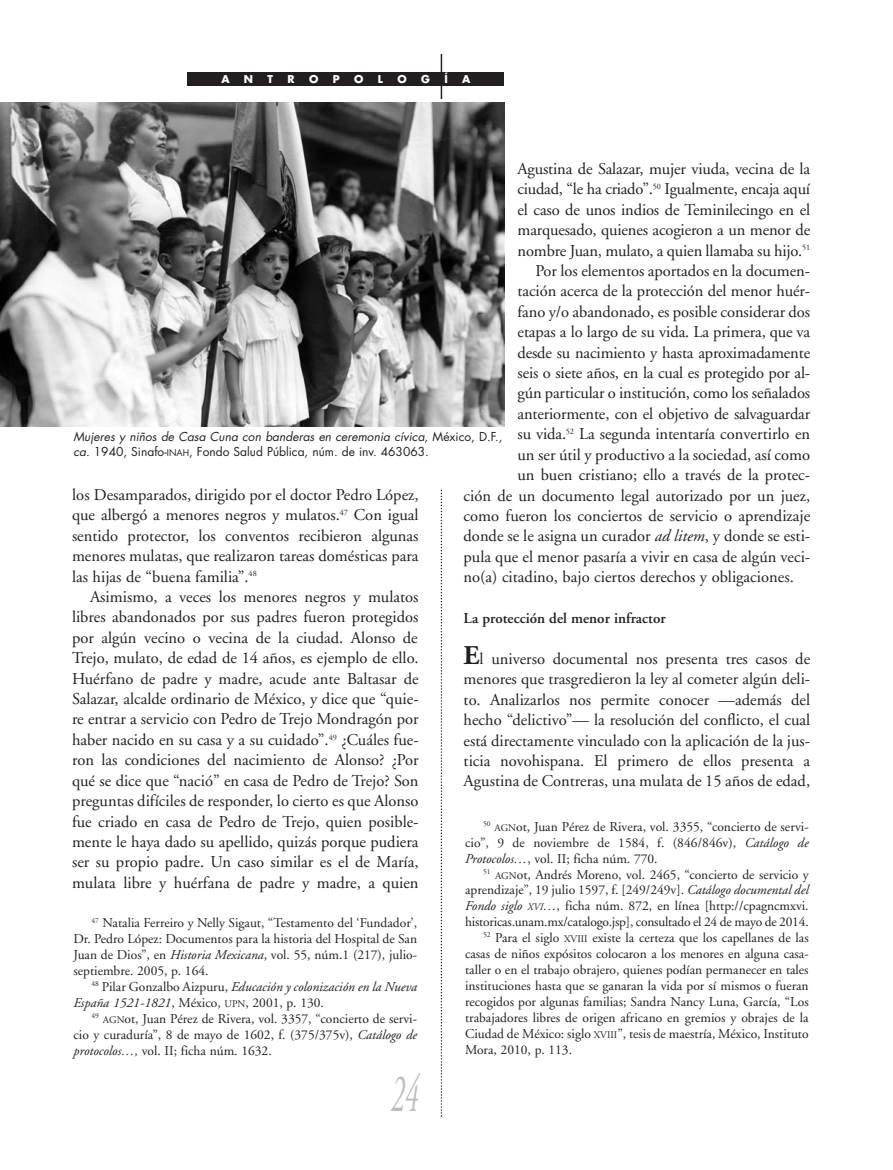
<style>
.page{position:relative;width:893px;height:1170px;background:#fff}
.page>*{position:absolute;margin:0;border:0;box-sizing:border-box;transform-origin:0 0}
.t1{font:italic 54px "Adobe Garamond";color:#bcbdc0;scale:.5 1}
.t2{font:16.5px/20.4px "Adobe Garamond";letter-spacing:-.005em;color:#231f20;text-align:justify}
.t3{font:600 15px "Adobe Garamond";color:#231f20}
.t4{font:13.5px/15.9px "Adobe Garamond";color:#231f20;text-align:justify}
.t5{font:italic 13.5px/15.9px "Adobe Garamond";color:#231f20}
.t6{font:12px/15px "Futura";color:#231f20}
.t7{font:700 10.5px "Futura";color:#fff}
.t8{font:7.5px "Adobe Garamond";color:#231f20}
.s1{font-style:italic}
.s2{font-weight:700;font-size:27px}
.s3{font-size:9px}
.s4{font-size:10.2px}
.s5{font-style:italic;font-size:10.2px}
.s6{font-style:normal}
.s7{font-style:normal;font-size:10.2px}
</style>
<div class="page">
<hr style="left:441px;top:54px;width:1px;height:306px;background:#231f20">
<svg style="left:441px;top:489px;width:1px;height:627px"></svg>
<div style="left:188px;top:72px;width:316px;height:14px;background:#231f20"></div>
<img style="left:0;top:103px;width:504px;height:324px">
<p class="t7" style="left:221px;top:74px;width:10px">A</p>
<p class="t7" style="left:244px;top:74px;width:11px">N</p>
<p class="t7" style="left:268px;top:74px;width:7px">T</p>
<p class="t7" style="left:288px;top:74px;width:9px">R</p>
<p class="t7" style="left:309px;top:74px;width:11px">O</p>
<p class="t7" style="left:333px;top:74px;width:8px">P</p>
<p class="t7" style="left:354px;top:74px;width:11px">O</p>
<p class="t7" style="left:378px;top:74px;width:7px">L</p>
<p class="t7" style="left:397px;top:74px;width:11px">O</p>
<p class="t7" style="left:421px;top:74px;width:10px">G</p>
<p class="t7" style="left:444px;top:74px;width:5px">Í</p>
<p class="t7" style="left:462px;top:74px;width:10px">A</p>
<p class="t2" style="left:517px;top:160px;width:294px">Agustina de Salazar, mujer viuda, vecina de la</p>
<p class="t2" style="left:517px;top:180px;width:294px">ciudad, “le ha criado”.<sup>50</sup> Igualmente, encaja aquí</p>
<p class="t2" style="left:518px;top:201px;width:294px">el caso de unos indios de Teminilecingo en el</p>
<p class="t2" style="left:518px;top:221px;width:294px">marquesado, quienes acogieron a un menor de</p>
<p class="t2" style="left:518px;top:241px;width:294px">nombre Juan, mulato, a quien llamaba su hijo.<sup>51</sup></p>
<p class="t2" style="left:536px;top:262px;width:276px">Por los elementos aportados en la documen-</p>
<p class="t2" style="left:517px;top:282px;width:294px">tación acerca de la protección del menor huér-</p>
<p class="t2" style="left:517px;top:303px;width:294px">fano y/o abandonado, es posible considerar dos</p>
<p class="t2" style="left:517px;top:323px;width:294px">etapas a lo largo de su vida. La primera, que va</p>
<p class="t2" style="left:517px;top:343px;width:294px">desde su nacimiento y hasta aproximadamente</p>
<p class="t2" style="left:517px;top:364px;width:294px">seis o siete años, en la cual es protegido por al-</p>
<p class="t2" style="left:517px;top:384px;width:294px">gún particular o institución, como los señalados</p>
<p class="t2" style="left:517px;top:405px;width:294px">anteriormente, con el objetivo de salvaguardar</p>
<p class="t2" style="left:517px;top:425px;width:294px">su vida.<sup>52</sup> La segunda intentaría convertirlo en</p>
<p class="t2" style="left:517px;top:445px;width:294px">un ser útil y productivo a la sociedad, así como</p>
<p class="t2" style="left:517px;top:466px;width:294px">un buen cristiano; ello a través de la protec-</p>
<p class="t2" style="left:464px;top:486px;width:348px">ción de un documento legal autorizado por un juez,</p>
<p class="t2" style="left:464px;top:507px;width:348px">como fueron los conciertos de servicio o aprendizaje</p>
<p class="t2" style="left:464px;top:527px;width:348px">donde se le asigna un curador <span class="s1">ad litem</span>, y donde se esti-</p>
<p class="t2" style="left:464px;top:547px;width:348px">pula que el menor pasaría a vivir en casa de algún veci-</p>
<p class="t2" style="left:464px;top:568px;width:332px">no(a) citadino, bajo ciertos derechos y obligaciones.</p>
<p class="t3" style="left:464px;top:612px;width:204px">La protección del menor infractor</p>
<p class="t2" style="left:464px;top:649px;width:348px"><span class="s2">E</span>l universo documental nos presenta tres casos de menores que trasgredieron la ley al cometer algún deli&shy;to. Analizarlos nos permite conocer —además del hecho “delictivo”— la resolución del conflicto, el cual está directamente vinculado con la aplicación de la jus&shy;ticia novohispana. El primero de ellos presenta a Agustina de Contreras, una mulata de 15 años de edad,</p>
<p class="t6" style="left:74px;top:430px;width:431px"><span class="s1">Mujeres y niños de Casa Cuna con banderas en ceremonia cívica</span>, México, D.F., <span class="s1">ca.</span> 1940, Sinafo-<span class="s3">INAH</span>, Fondo Salud Pública, núm. de inv. 463063.</p>
<p class="t2" style="left:72px;top:486px;width:348px">los Desamparados, dirigido por el doctor Pedro López, que albergó a menores negros y mulatos.<sup>47</sup> Con igual sentido protector, los conventos recibieron algunas menores mulatas, que realizaron tareas domésticas para las hijas de “buena familia”.<sup>48</sup></p>
<p class="t2" style="left:72px;top:588px;width:348px;text-indent:18px">Asimismo, a veces los menores negros y mulatos libres abandonados por sus padres fueron protegidos por algún vecino o vecina de la ciudad. Alonso de Trejo, mulato, de edad de 14 años, es ejemplo de ello.<br>Huérfano de padre y madre, acude ante Baltasar de Salazar, alcalde ordinario de México, y dice que “quie&shy;re entrar a servicio con Pedro de Trejo Mondragón por haber nacido en su casa y a su cuidado”.<sup>49</sup> ¿Cuáles fue&shy;ron las condiciones del nacimiento de Alonso? ¿Por qué se dice que “nació” en casa de Pedro de Trejo? Son preguntas difíciles de responder, lo cierto es que Alonso fue criado en casa de Pedro de Trejo, quien posible&shy;mente le haya dado su apellido, quizás porque pudiera ser su propio padre. Un caso similar es el de María, mulata libre y huérfana de padre y madre, a quien</p>
<p class="t8" style="left:483px;top:820px;width:9px">50</p>
<p class="t4" style="left:465px;top:819px;width:345px;text-indent:29px"><span class="s4">AGN</span>ot, Juan Pérez de Rivera, vol. 3355, “concierto de servi&shy;cio”, 9 de noviembre de 1584, f. (846/846v), <span class="s1">Catálogo de Protocolos…</span>, vol. II; ficha núm. 770.</p>
<p class="t8" style="left:483px;top:868px;width:9px">51</p>
<p class="t4" style="left:495px;top:867px;width:315px"><span class="s4">AGN</span>ot, Andrés Moreno, vol. 2465, “concierto de servicio y</p>
<p class="t4" style="left:465px;top:883px;width:345px">aprendizaje”, 19 julio 1597, f. [249/249v]. <span class="s1">Catálogo documental del</span></p>
<p class="t4" style="left:465px;top:899px;width:345px"><span class="s1">Fondo siglo</span> <span class="s5">XVI</span><span class="s1">…</span>, ficha núm. 872, en línea [http://cpagncmxvi.</p>
<p class="t4" style="left:465px;top:915px;width:345px">historicas.unam.mx/catalogo.jsp], consultado el 24 de mayo de 2014.</p>
<p class="t4" style="left:483px;top:931px;width:327px"><sup>52</sup> Para el siglo <span class="s4">XVIII</span> existe la certeza que los capellanes de las</p>
<p class="t4" style="left:465px;top:946px;width:345px">casas de niños expósitos colocaron a los menores en alguna casa-</p>
<p class="t4" style="left:465px;top:962px;width:345px">taller o en el trabajo obrajero, quienes podían permanecer en tales</p>
<p class="t4" style="left:465px;top:978px;width:345px">instituciones hasta que se ganaran la vida por sí mismos o fueran</p>
<p class="t4" style="left:465px;top:994px;width:345px">recogidos por algunas familias; Sandra Nancy Luna, García, “Los</p>
<p class="t4" style="left:465px;top:1010px;width:345px">trabajadores libres de origen africano en gremios y obrajes de la</p>
<p class="t4" style="left:465px;top:1026px;width:345px">Ciudad de México: siglo <span class="s4">XVIII</span>”, tesis de maestría, México, Instituto</p>
<p class="t4" style="left:465px;top:1042px;width:108px">Mora, 2010, p. 113.</p>
<p class="t4" style="left:73px;top:916px;width:345px;text-indent:18px"><sup>47</sup> Natalia Ferreiro y Nelly Sigaut, “Testamento del ‘Fundador’, Dr. Pedro López: Documentos para la historia del Hospital de San Juan de Dios”, en <span class="s1">Historia Mexicana</span>, vol. 55, núm.1 (217), julio&shy;septiembre. 2005, p. 164.</p>
<p class="t5" style="left:73px;top:979px;width:345px;text-indent:18px"><sup>48</sup> <span class="s6">Pilar Gonzalbo Aizpuru,</span> Educación y colonización en la Nueva<br>España 1521-1821<span class="s6">, México,</span> <span class="s7">UPN</span><span class="s6">, 2001, p. 130.</span></p>
<p class="t8" style="left:92px;top:1012px;width:9px">49</p>
<p class="t4" style="left:73px;top:1011px;width:345px;text-indent:29px"><span class="s4">AGN</span>ot, Juan Pérez de Rivera, vol. 3357, “concierto de servi&shy;cio y curaduría”, 8 de mayo de 1602, f. (375/375v), <span class="s1">Catálogo de protocolos…,</span> vol. II; ficha núm. 1632.</p>
<h1 class="t1" style="left:391px;top:1071px;width:56px">24</h1>
</div>
